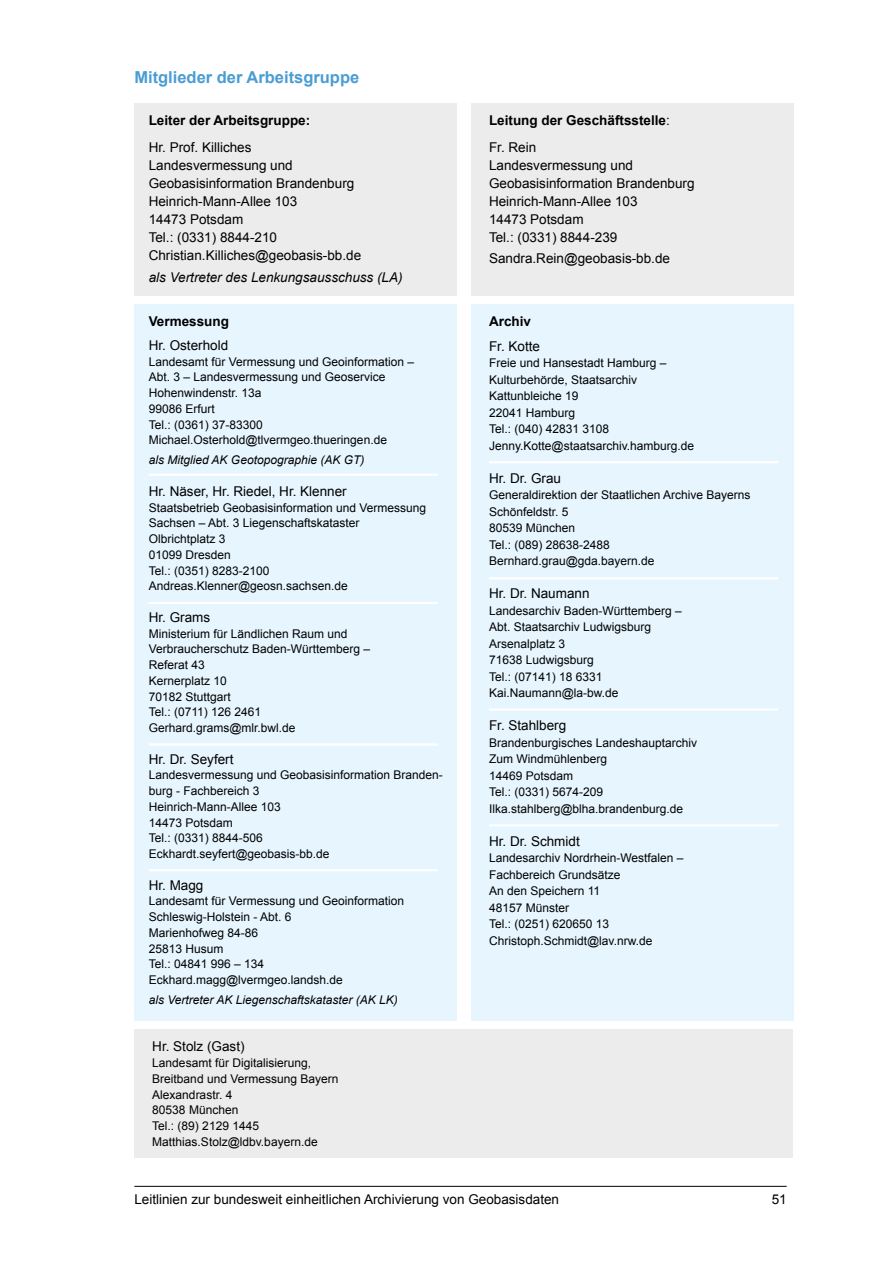
<style>
.page{position:relative;width:893px;height:1263px;background:#fff}
.page>*{position:absolute;margin:0;border:0;box-sizing:border-box;transform-origin:0 0}
.t1{font:700 16.5px "Arial";color:#4a9dd3}
.t2{font:13.5px/18px "Arial";color:#000}
.t3{font:700 13.5px/26.5px "Arial";color:#000}
.t4{font:italic 13.5px "Arial";color:#000}
.t5{font:12px/15.8px "Arial";color:#000}
.t6{font:italic 12px "Arial";color:#000}
.s1{font-weight:400}
</style>
<div class="page">
<hr style="left:134px;top:1186px;width:653px;height:1px;background:#000">
<div style="left:471px;top:103px;width:322px;height:192px;background:#ececed"></div>
<div style="left:134px;top:103px;width:323px;height:192px;background:#ececed"></div>
<div style="left:134px;top:304px;width:323px;height:716px;background:#e6f5fe"></div>
<div style="left:471px;top:304px;width:322px;height:716px;background:#e6f5fe"></div>
<div style="left:134px;top:1029px;width:659px;height:128px;background:#ececed"></div>
<hr style="left:149px;top:474px;width:289px;height:2px;background:#fff">
<hr style="left:149px;top:602px;width:289px;height:2px;background:#fff">
<hr style="left:149px;top:743px;width:289px;height:3px;background:#fff">
<hr style="left:149px;top:869px;width:289px;height:2px;background:#fff">
<hr style="left:489px;top:824px;width:289px;height:2px;background:#fff">
<hr style="left:489px;top:708px;width:289px;height:3px;background:#fff">
<hr style="left:489px;top:577px;width:289px;height:2px;background:#fff">
<hr style="left:489px;top:461px;width:289px;height:2px;background:#fff">
<h1 class="t1" style="left:134px;top:66px;width:226px">Mitglieder der Arbeitsgruppe</h1>
<p class="t3" style="left:149px;top:108px;width:163px">Leiter der Arbeitsgruppe:</p>
<p class="t2" style="left:149px;top:138px;width:214px">Hr. Prof. Killiches<br>Landesvermessung und<br>Geobasisinformation Brandenburg<br>Heinrich-Mann-Allee 103<br>14473 Potsdam<br>Tel.: (0331) 8844-210<br>Christian.Killiches@geobasis-bb.de</p>
<p class="t4" style="left:149px;top:268px;width:255px">als Vertreter des Lenkungsausschuss (LA)</p>
<p class="t3" style="left:149px;top:308px;width:82px">Vermessung</p>
<p class="t2" style="left:149px;top:336px;width:81px">Hr. Osterhold</p>
<p class="t5" style="left:149px;top:353px;width:267px">Landesamt für Vermessung und Geoinformation –<br>Abt. 3 – Landesvermessung und Geoservice<br>Hohenwindenstr. 13a<br>99086 Erfurt<br>Tel.: (0361) 37-83300<br>Michael.Osterhold@tlvermgeo.thueringen.de</p>
<p class="t6" style="left:149px;top:452px;width:217px">als Mitglied AK Geotopographie (AK GT)</p>
<p class="t2" style="left:149px;top:482px;width:200px">Hr. Näser, Hr. Riedel, Hr. Klenner</p>
<p class="t5" style="left:149px;top:499px;width:279px">Staatsbetrieb Geobasisinformation und Vermessung<br>Sachsen – Abt. 3 Liegenschaftskataster<br>Olbrichtplatz 3<br>01099 Dresden<br>Tel.: (0351) 8283-2100<br>Andreas.Klenner@geosn.sachsen.de</p>
<p class="t2" style="left:149px;top:608px;width:63px">Hr. Grams</p>
<p class="t5" style="left:149px;top:625px;width:223px">Ministerium für Ländlichen Raum und<br>Verbraucherschutz Baden-Württemberg –<br>Referat 43<br>Kernerplatz 10<br>70182 Stuttgart<br>Tel.: (0711) 126 2461<br>Gerhard.grams@mlr.bwl.de</p>
<p class="t2" style="left:149px;top:750px;width:86px">Hr. Dr. Seyfert</p>
<p class="t5" style="left:149px;top:767px;width:296px">Landesvermessung und Geobasisinformation Branden&shy;burg - Fachbereich 3<br>Heinrich-Mann-Allee 103<br>14473 Potsdam<br>Tel.: (0331) 8844-506<br>Eckhardt.seyfert@geobasis-bb.de</p>
<p class="t2" style="left:149px;top:876px;width:56px">Hr. Magg</p>
<p class="t5" style="left:149px;top:893px;width:257px">Landesamt für Vermessung und Geoinformation<br>Schleswig-Holstein - Abt. 6<br>Marienhofweg 84-86<br>25813 Husum<br>Tel.: 04841 996 – 134<br>Eckhard.magg@lvermgeo.landsh.de</p>
<p class="t6" style="left:149px;top:992px;width:251px">als Vertreter AK Liegenschaftskataster (AK LK)</p>
<p class="t2" style="left:152px;top:1038px;width:94px">Hr. Stolz (Gast)</p>
<p class="t5" style="left:152px;top:1055px;width:188px">Landesamt für Digitalisierung,<br>Breitband und Vermessung Bayern<br>Alexandrastr. 4<br>80538 München<br>Tel.: (89) 2129 1445<br>Matthias.Stolz@ldbv.bayern.de</p>
<p class="t3" style="left:489px;top:108px;width:182px">Leitung der Geschäftsstelle<span class="s1">:<br>Fr. Rein</span></p>
<p class="t2" style="left:489px;top:156px;width:207px">Landesvermessung und<br>Geobasisinformation Brandenburg<br>Heinrich-Mann-Allee 103<br>14473 Potsdam<br>Tel.: (0331) 8844-239</p>
<p class="t2" style="left:489px;top:249px;width:183px">Sandra.Rein@geobasis-bb.de</p>
<p class="t3" style="left:489px;top:308px;width:44px">Archiv</p>
<p class="t2" style="left:489px;top:337px;width:53px">Fr. Kotte</p>
<p class="t5" style="left:489px;top:355px;width:207px;line-height:16.5px">Freie und Hansestadt Hamburg –<br>Kulturbehörde, Staatsarchiv<br>Kattunbleiche 19<br>22041 Hamburg<br>Tel.: (040) 42831 3108<br>Jenny.Kotte@staatsarchiv.hamburg.de</p>
<p class="t2" style="left:489px;top:469px;width:74px">Hr. Dr. Grau</p>
<p class="t5" style="left:489px;top:487px;width:263px;line-height:16.5px">Generaldirektion der Staatlichen Archive Bayerns<br>Schönfeldstr. 5<br>80539 München<br>Tel.: (089) 28638-2488<br>Bernhard.grau@gda.bayern.de</p>
<p class="t2" style="left:489px;top:584px;width:102px">Hr. Dr. Naumann</p>
<p class="t5" style="left:489px;top:602px;width:194px;line-height:16.5px">Landesarchiv Baden-Württemberg –<br>Abt. Staatsarchiv Ludwigsburg<br>Arsenalplatz 3<br>71638 Ludwigsburg<br>Tel.: (07141) 18 6331<br>Kai.Naumann@la-bw.de</p>
<p class="t2" style="left:489px;top:716px;width:79px">Fr. Stahlberg</p>
<p class="t5" style="left:489px;top:734px;width:210px;line-height:16.5px">Brandenburgisches Landeshauptarchiv<br>Zum Windmühlenberg<br>14469 Potsdam<br>Tel.: (0331) 5674-209<br>Ilka.stahlberg@blha.brandenburg.de</p>
<p class="t2" style="left:489px;top:832px;width:92px">Hr. Dr. Schmidt</p>
<p class="t5" style="left:489px;top:850px;width:196px;line-height:16.5px">Landesarchiv Nordrhein-Westfalen –<br>Fachbereich Grundsätze<br>An den Speichern 11<br>48157 Münster<br>Tel.: (0251) 620650 13<br>Christoph.Schmidt@lav.nrw.de</p>
<p class="t2" style="left:134px;top:1190px;width:426px">Leitlinien zur bundesweit einheitlichen Archivierung von Geobasisdaten</p>
<p class="t2" style="left:772px;top:1190px;width:17px">51</p>
</div>
